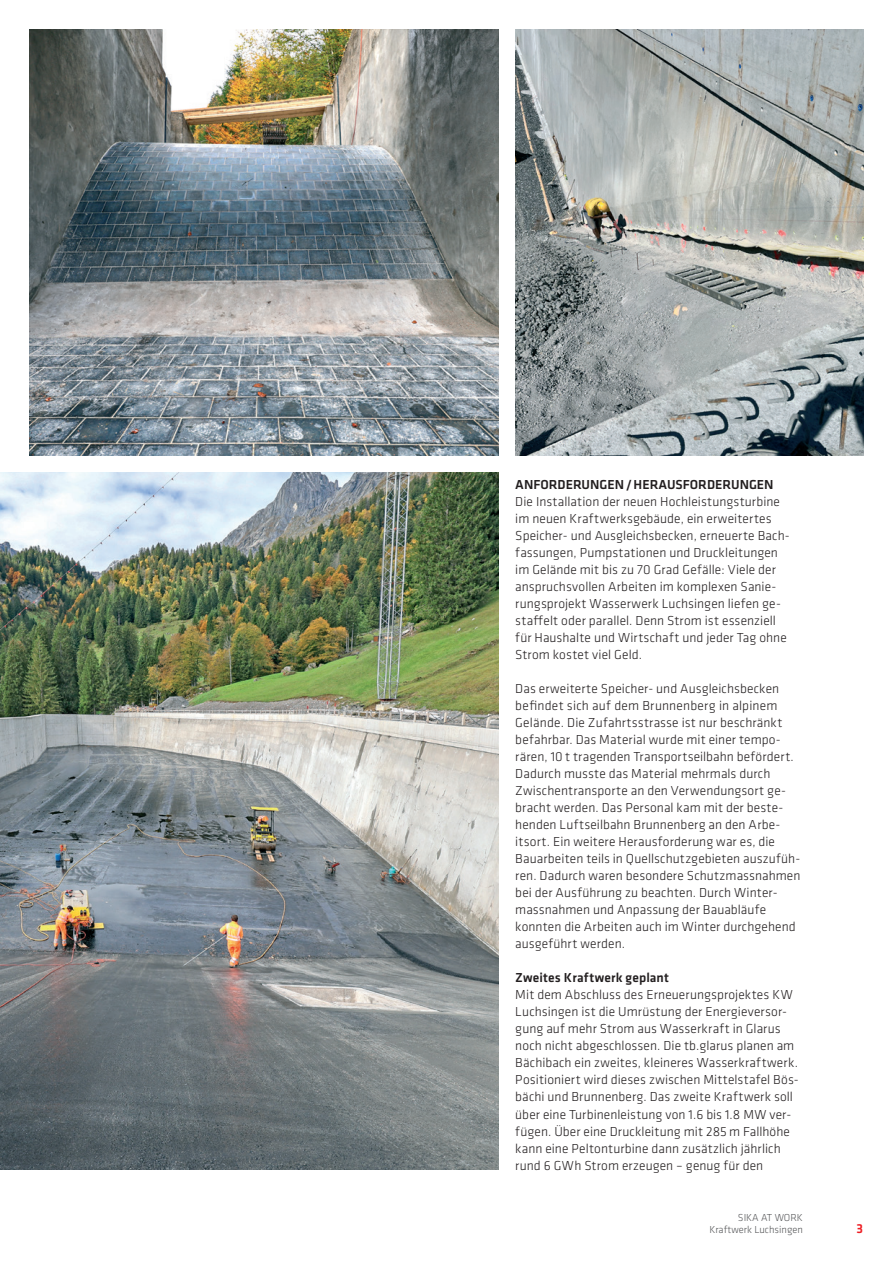
<style>
.page{position:relative;width:893px;height:1263px;background:#fff}
.page>*{position:absolute;margin:0;border:0;box-sizing:border-box;transform-origin:0 0}
.t1{font:300 13.5px/17px "Klavika";letter-spacing:.005em;color:#231f20}
.t2{font:500 13.5px "Klavika";color:#231f20}
.t3{font:500 13.5px "Klavika";color:#ee1d23}
.t4{font:300 10.5px/12.6px "Klavika";color:#57585a;text-align:right}
</style>
<div class="page">
<img style="left:30px;top:30px;width:469px;height:425px">
<img style="left:0;top:472px;width:499px;height:697px">
<img style="left:516px;top:30px;width:347px;height:425px">
<p class="t2" style="left:515px;top:475px;width:260px">ANFORDERUNGEN/HERAUSFORDERUNGEN</p>
<p class="t1" style="left:515px;top:493px;width:276px">Die Installation der neuen Hochleistungsturbine im neuen Kraftwerksgebäude, ein erweitertes Speicher- und Ausgleichsbecken, erneuerte Bach&shy;fassungen, Pumpstationen und Druckleitungen im Gelände mit bis zu 70 Grad Gefälle: Viele der anspruchsvollen Arbeiten im komplexen Sanie&shy;rungsprojekt Wasserwerk Luchsingen liefen ge&shy;staffelt oder parallel. Denn Strom ist essenziell für Haushalte und Wirtschaft und jeder Tag ohne Strom kostet viel Geld.</p>
<p class="t1" style="left:515px;top:680px;width:287px">Das erweiterte Speicher- und Ausgleichsbecken befindet sich auf dem Brunnenberg in alpinem Gelände. Die Zufahrtsstrasse ist nur beschränkt befahrbar. Das Material wurde mit einer tempo&shy;rären, 10 t tragenden Transportseilbahn befördert.<br>Dadurch musste das Material mehrmals durch Zwischentransporte an den Verwendungsort ge&shy;bracht werden. Das Personal kam mit der beste&shy;henden Luftseilbahn Brunnenberg an den Arbe&shy;itsort. Ein weitere Herausforderung war es, die Bauarbeiten teils in Quellschutzgebieten auszufüh&shy;ren. Dadurch waren besondere Schutzmassnahmen bei der Ausführung zu beachten. Durch Winter&shy;massnahmen und Anpassung der Bauabläufe konnten die Arbeiten auch im Winter durchgehend ausgeführt werden.</p>
<p class="t2" style="left:515px;top:969px;width:155px">Zweites Kraftwerk geplant</p>
<p class="t1" style="left:515px;top:986px;width:285px">Mit dem Abschluss des Erneuerungsprojektes KW Luchsingen ist die Umrüstung der Energieversor&shy;gung auf mehr Strom aus Wasserkraft in Glarus noch nicht abgeschlossen. Die tb.glarus planen am Bächibach ein zweites, kleineres Wasserkraftwerk.<br>Positioniert wird dieses zwischen Mittelstafel Bös&shy;bächi und Brunnenberg. Das zweite Kraftwerk soll über eine Turbinenleistung von 1.6 bis 1.8 MW ver&shy;fügen. Über eine Druckleitung mit 285 m Fallhöhe kann eine Peltonturbine dann zusätzlich jährlich rund 6 GWh Strom erzeugen – genug für den</p>
<p class="t4" style="left:709px;top:1211px;width:95px">SIKA AT WORK<br>Kraftwerk Luchsingen</p>
<p class="t3" style="left:857px;top:1219px;width:8px">3</p>
</div>
